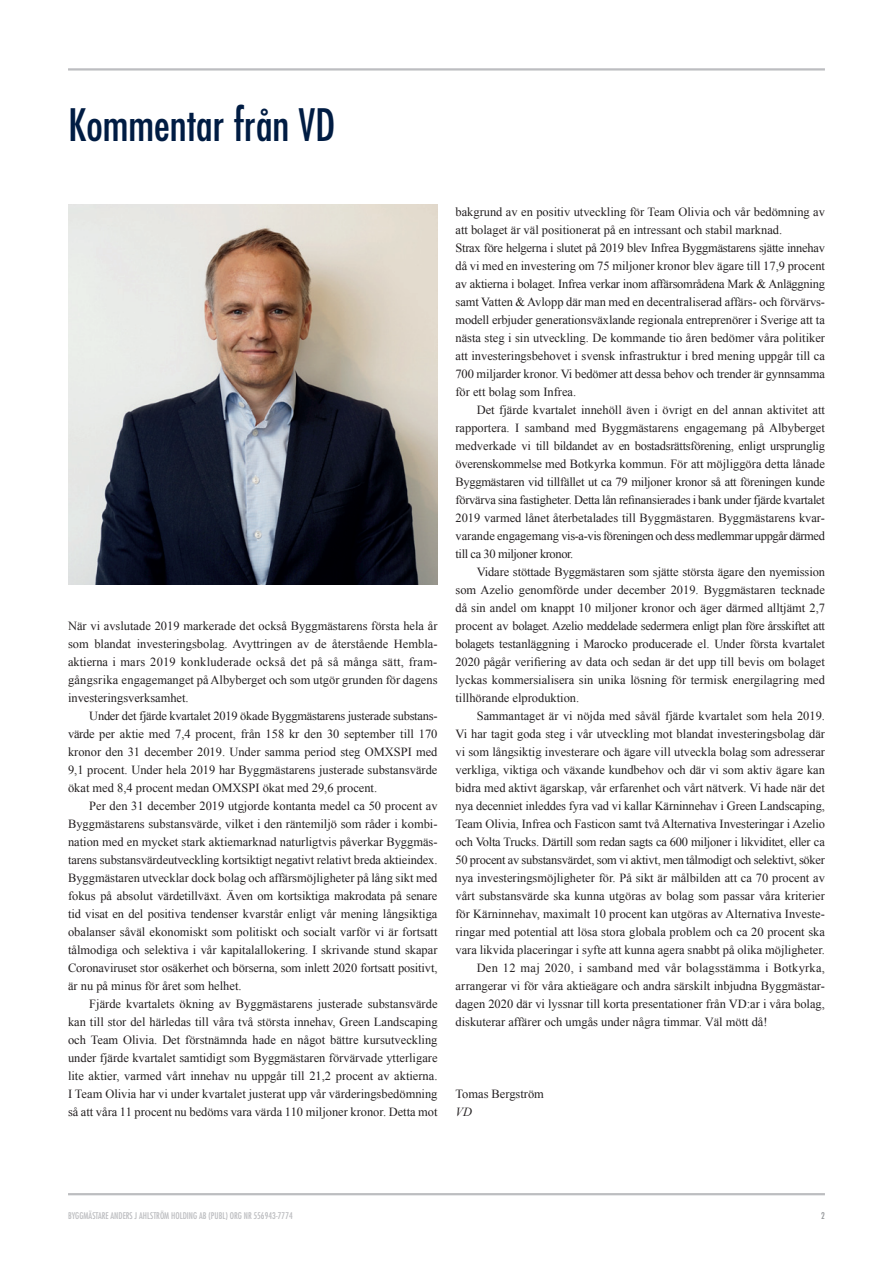
<style>
.page{position:relative;width:893px;height:1263px;background:#fff}
.page>*{position:absolute;margin:0;border:0;box-sizing:border-box;transform-origin:0 0}
.t1{font:condensed 43.5px "Futura LT";color:#001c43}
.t2{font:12.45px/18px "Times New Roman";color:#231f20;text-align:justify}
.t3{font:12.45px "Times New Roman";letter-spacing:-.02em;color:#231f20}
.t4{font:12.45px "Times New Roman";letter-spacing:.02em;color:#231f20}
.t5{font:italic 12.45px "Times New Roman";color:#231f20}
.t6{font:condensed 9px "Futura LT";color:#bcbdc0}
.t7{font:condensed 9px "Futura LT";color:#939598}
</style>
<div class="page">
<hr style="left:68px;top:68px;width:757px;height:3px;background:#bcbdc0">
<hr style="left:68px;top:1193px;width:757px;height:2px;background:#bcbdc0">
<img style="left:68px;top:204px;width:370px;height:381px">
<h1 class="t1" style="left:68px;top:99px;width:269px">KOMMENTAR FRÅN VD</h1>
<p class="t2" style="left:68px;top:617px;width:371px">När vi avslutade 2019 markerade det också Byggmästarens första hela år som blandat investeringsbolag. Avyttringen av de återstående Hembla&shy;aktierna i mars 2019 konkluderade också det på så många sätt, fram&shy;gångsrika engagemanget på Albyberget och som utgör grunden för dagens investeringsverksamhet.</p>
<p class="t2" style="left:68px;top:707px;width:371px;text-indent:21px">Under det fjärde kvartalet 2019 ökade Byggmästarens justerade substans&shy;värde per aktie med 7,4 procent, från 158 kr den 30 september till 170 kronor den 31 december 2019. Under samma period steg OMXSPI med 9,1 procent. Under hela 2019 har Byggmästarens justerade substansvärde ökat med 8,4 procent medan OMXSPI ökat med 29,6 procent.</p>
<p class="t2" style="left:68px;top:797px;width:371px;text-indent:21px">Per den 31 december 2019 utgjorde kontanta medel ca 50 procent av Byggmästarens substansvärde, vilket i den räntemiljö som råder i kombi&shy;nation med en mycket stark aktiemarknad naturligtvis påverkar Byggmäs&shy;tarens substansvärdeutveckling kortsiktigt negativt relativt breda aktieindex.<br>Byggmästaren utvecklar dock bolag och affärsmöjligheter på lång sikt med fokus på absolut värdetillväxt. Även om kortsiktiga makrodata på senare tid visat en del positiva tendenser kvarstår enligt vår mening långsiktiga obalanser såväl ekonomiskt som politiskt och socialt varför vi är fortsatt tålmodiga och selektiva i vår kapitalallokering. I skrivande stund skapar Coronaviruset stor osäkerhet och börserna, som inlett 2020 fortsatt positivt, är nu på minus för året som helhet.</p>
<p class="t2" style="left:68px;top:995px;width:371px;text-indent:21px">Fjärde kvartalets ökning av Byggmästarens justerade substansvärde kan till stor del härledas till våra två största innehav, Green Landscaping och Team Olivia. Det förstnämnda hade en något bättre kursutveckling under fjärde kvartalet samtidigt som Byggmästaren förvärvade ytterligare lite aktier, varmed vårt innehav nu uppgår till 21,2 procent av aktierna.<br>I Team Olivia har vi under kvartalet justerat upp vår värderingsbedömning så att våra 11 procent nu bedöms vara värda 110 miljoner kronor. Detta mot</p>
<p class="t2" style="left:455px;top:203px;width:371px;text-align:left">bakgrund av en positiv utveckling för Team Olivia och vår bedömning av att bolaget är väl positionerat på en intressant och stabil marknad.<br>Strax före helgerna i slutet på 2019 blev Infrea Byggmästarens sjätte innehav då vi med en investering om 75 miljoner kronor blev ägare till 17,9 procent av aktierna i bolaget. Infrea verkar inom affärsområdena Mark &amp; Anläggning samt Vatten &amp; Avlopp där man med en decentraliserad affärs- och förvärvs&shy;modell erbjuder generationsväxlande regionala entreprenörer i Sverige att ta nästa steg i sin utveckling. De kommande tio åren bedömer våra politiker att investeringsbehovet i svensk infrastruktur i bred mening uppgår till ca 700 miljarder kronor. Vi bedömer att dessa behov och trender är gynnsamma för ett bolag som Infrea.</p>
<p class="t2" style="left:455px;top:401px;width:371px;text-indent:21px">Det fjärde kvartalet innehöll även i övrigt en del annan aktivitet att rapportera. I samband med Byggmästarens engagemang på Albyberget medverkade vi till bildandet av en bostadsrättsförening, enligt ursprunglig överenskommelse med Botkyrka kommun. För att möjliggöra detta lånade Byggmästaren vid tillfället ut ca 79 miljoner kronor så att föreningen kunde förvärva sina fastigheter. Detta lån refinansierades i bank under fjärde kvartalet 2019 varmed lånet återbetalades till Byggmästaren. Byggmästarens kvar&shy;varande engagemang vis-a-vis föreningen och dess medlemmar uppgår därmed till ca 30 miljoner kronor.</p>
<p class="t2" style="left:455px;top:563px;width:371px;text-indent:21px">Vidare stöttade Byggmästaren som sjätte största ägare den nyemission som Azelio genomförde under december 2019. Byggmästaren tecknade då sin andel om knappt 10 miljoner kronor och äger därmed alltjämt 2,7 procent av bolaget. Azelio meddelade sedermera enligt plan före årsskiftet att bolagets testanläggning i Marocko producerade el. Under första kvartalet 2020 pågår verifiering av data och sedan är det upp till bevis om bolaget lyckas kommersialisera sin unika lösning för termisk energilagring med tillhörande elproduktion.</p>
<p class="t2" style="left:477px;top:707px;width:350px">Sammantaget är vi nöjda med såväl fjärde kvartalet som hela 2019.</p>
<p class="t2" style="left:455px;top:725px;width:371px">Vi har tagit goda steg i vår utveckling mot blandat investeringsbolag där</p>
<p class="t2" style="left:455px;top:743px;width:371px">vi som långsiktig investerare och ägare vill utveckla bolag som adresserar</p>
<p class="t2" style="left:455px;top:761px;width:371px">verkliga, viktiga och växande kundbehov och där vi som aktiv ägare kan</p>
<p class="t2" style="left:455px;top:779px;width:371px">bidra med aktivt ägarskap, vår erfarenhet och vårt nätverk. Vi hade när det</p>
<p class="t2" style="left:455px;top:797px;width:371px">nya decenniet inleddes fyra vad vi kallar Kärninnehav i Green Landscaping,</p>
<p class="t2" style="left:455px;top:815px;width:371px">Team Olivia, Infrea och Fasticon samt två Alternativa Investeringar i Azelio</p>
<p class="t3" style="left:455px;top:834px;width:371px">och Volta Trucks. Därtill som redan sagts ca 600 miljoner i likviditet, eller ca</p>
<p class="t3" style="left:455px;top:852px;width:371px">50 procent av substansvärdet, som vi aktivt, men tålmodigt och selektivt, söker</p>
<p class="t2" style="left:455px;top:869px;width:371px">nya investeringsmöjligheter för. På sikt är målbilden att ca 70 procent av</p>
<p class="t2" style="left:455px;top:887px;width:371px">vårt substansvärde ska kunna utgöras av bolag som passar våra kriterier</p>
<p class="t2" style="left:455px;top:905px;width:371px">för Kärninnehav, maximalt 10 procent kan utgöras av Alternativa Investe-</p>
<p class="t2" style="left:455px;top:923px;width:371px">ringar med potential att lösa stora globala problem och ca 20 procent ska</p>
<p class="t2" style="left:455px;top:941px;width:371px">vara likvida placeringar i syfte att kunna agera snabbt på olika möjligheter.</p>
<p class="t4" style="left:477px;top:960px;width:350px">Den 12 maj 2020, i samband med vår bolagsstämma i Botkyrka,</p>
<p class="t2" style="left:455px;top:977px;width:371px">arrangerar vi för våra aktieägare och andra särskilt inbjudna Byggmästar-</p>
<p class="t2" style="left:455px;top:995px;width:371px">dagen 2020 där vi lyssnar till korta presentationer från VD:ar i våra bolag,</p>
<p class="t2" style="left:455px;top:1013px;width:314px">diskuterar affärer och umgås under några timmar. Väl mött då!</p>
<p class="t2" style="left:455px;top:1085px;width:90px">Tomas Bergström</p>
<p class="t5" style="left:455px;top:1103px;width:18px">VD</p>
<p class="t6" style="left:68px;top:1210px;width:226px">BYGGMÄSTARE ANDERS J AHLSTRÖM HOLDING AB (PUBL) ORG NR 556943-7774</p>
<p class="t7" style="left:821px;top:1210px;width:5px">2</p>
</div>
